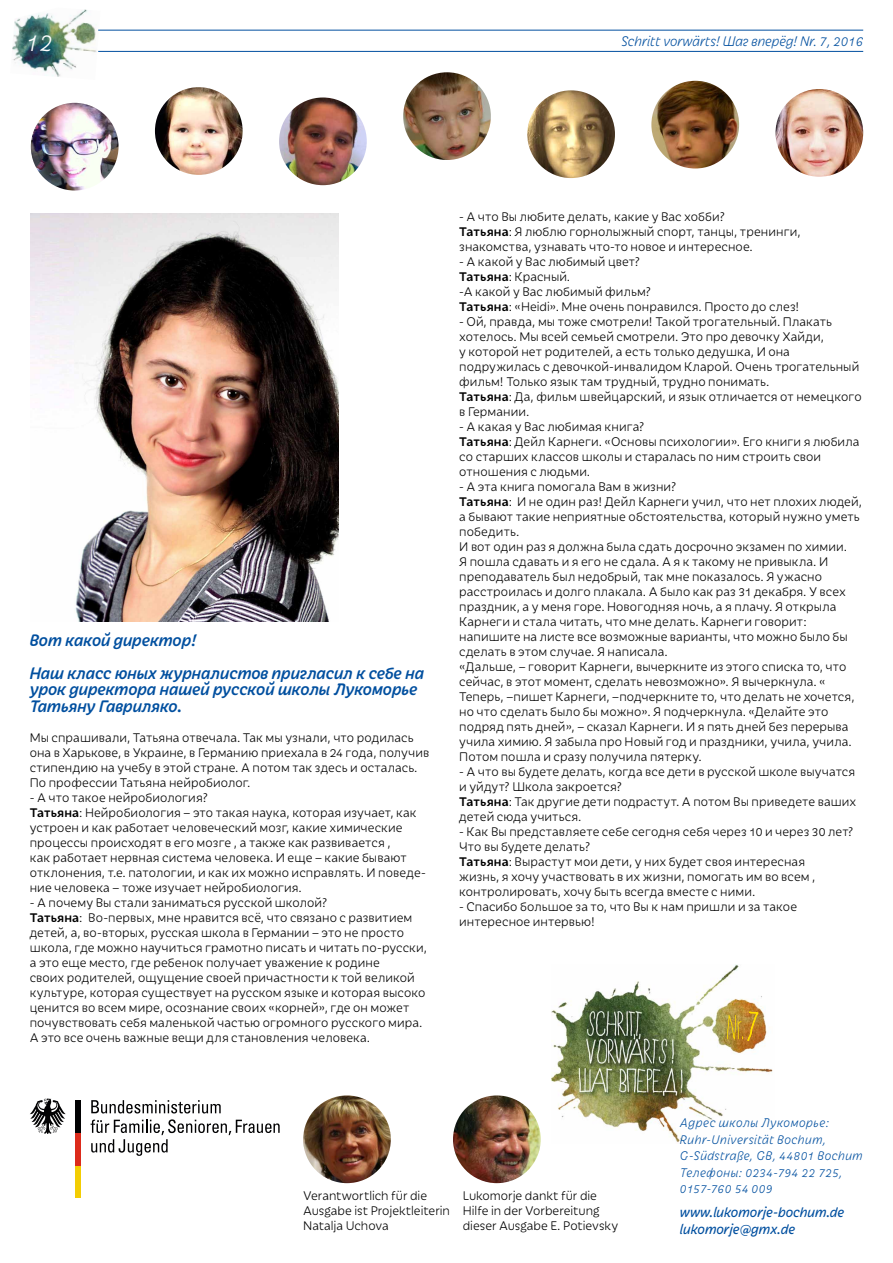
<style>
.page{position:relative;width:893px;height:1263px;background:#fff}
.page>*{position:absolute;margin:0;border:0;box-sizing:border-box;transform-origin:0 0}
.t1{font:italic 300 27px "Iskra";color:#fff}
.t2{font:italic 500 18px/33px "Iskra";color:#004f9f}
.t3{font:italic 15px/16.5px "Iskra";color:#004f9f}
.t4{font:italic 300 15px "Iskra";color:#004f9f}
.t5{font:300 13.5px/15px "Iskra";letter-spacing:.005em;color:#000}
.t6{font:italic 300 13.5px/16.5px "Iskra";letter-spacing:.03em;color:#004f9f}
.s1{font-weight:500}
</style>
<div class="page">
<img style="left:12px;top:9px;width:88px;height:68px">
<hr style="left:98px;top:30px;width:765px;height:1px;background:#004f9f">
<hr style="left:98px;top:51px;width:765px;height:1px;background:#004f9f">
<img style="left:279px;top:97px;width:88px;height:88px;border-radius:44px">
<img style="left:155px;top:87px;width:88px;height:88px;border-radius:44px">
<img style="left:651px;top:81px;width:88px;height:87px;border-radius:44px">
<img style="left:31px;top:103px;width:88px;height:87px;border-radius:44px">
<img style="left:527px;top:90px;width:88px;height:88px;border-radius:44px">
<img style="left:775px;top:89px;width:88px;height:88px;border-radius:44px">
<img style="left:403px;top:72px;width:88px;height:88px;border-radius:44px">
<img style="left:551px;top:964px;width:222px;height:179px">
<svg style="left:727px;top:1011px;width:31px;height:30px"></svg>
<img style="left:303px;top:1095px;width:88px;height:88px;border-radius:44px">
<img style="left:453px;top:1095px;width:88px;height:88px;border-radius:44px">
<svg style="left:91px;top:1119px;width:189px;height:37px"></svg>
<svg style="left:91px;top:1100px;width:130px;height:13px"></svg>
<div style="left:75px;top:1165px;width:5px;height:33px;background:#f3cd03"></div>
<div style="left:75px;top:1133px;width:5px;height:32px;background:#dc2b1b"></div>
<div style="left:75px;top:1100px;width:5px;height:33px;background:#020203"></div>
<svg style="left:30px;top:1098px;width:36px;height:36px"></svg>
<img style="left:31px;top:213px;width:308px;height:409px">
<h1 class="t1" style="left:26px;top:25px;width:29px">12</h1>
<p class="t4" style="left:621px;top:31px;width:243px">Schritt vorwärts! Шаг вперёд! Nr. 7, 2016</p>
<h2 class="t2" style="left:30px;top:622px;width:396px">Вот какой директор!<br>Наш класс юных журналистов пригласил к себе на</h2>
<h2 class="t2" style="left:30px;top:680px;width:389px;line-height:16.5px">урок директора нашей русской школы Лукоморье<br>Татьяну Гавриляко.</h2>
<p class="t5" style="left:30px;top:729px;width:401px">Мы спрашивали, Татьяна отвечала. Так мы узнали, что родилась она в Харькове, в Украине, в Германию приехала в 24 года, получив стипендию на учебу в этой стране. А потом так здесь и осталась.<br>По профессии Татьяна нейробиолог.</p>
<p class="t5" style="left:30px;top:789px;width:398px">- А что такое нейробиология?<br><span class="s1">Татьяна</span>: Нейробиология – это такая наука, которая изучает, как устроен и как работает человеческий мозг, какие химические процессы происходят в его мозге , а также как развивается ,<br>как работает нервная система человека. И еще – какие бывают отклонения, т.е. патологии, и как их можно исправлять. И поведе&shy;ние человека – тоже изучает нейробиология.</p>
<p class="t5" style="left:30px;top:894px;width:399px">- А почему Вы стали заниматься русской школой?<br><span class="s1">Татьяна</span>: Во-первых, мне нравится всё, что связано с развитием детей, а, во-вторых, русская школа в Германии – это не просто школа, где можно научиться грамотно писать и читать по-русски, а это еще место, где ребенок получает уважение к родине<br>своих родителей, ощущение своей причастности к той великой культуре, которая существует на русском языке и которая высоко ценится во всем мире, осознание своих «корней», где он может почувствовать себя маленькой частью огромного русского мира.<br>А это все очень важные вещи для становления человека.</p>
<p class="t5" style="left:459px;top:209px;width:343px">- А что Вы любите делать, какие у Вас хобби?<br><span class="s1">Татьяна</span>: Я люблю горнолыжный спорт, танцы, тренинги, знакомства, узнавать что-то новое и интересное.</p>
<p class="t5" style="left:459px;top:254px;width:342px">- А какой у Вас любимый цвет?<br><span class="s1">Татьяна</span>: Красный.<br>-А какой у Вас любимый фильм?<br><span class="s1">Татьяна</span>: «Heidi». Мне очень понравился. Просто до слез!</p>
<p class="t5" style="left:459px;top:314px;width:404px">- Ой, правда, мы тоже смотрели! Такой трогательный. Плакать хотелось. Мы всей семьей смотрели. Это про девочку Хайди,<br>у которой нет родителей, а есть только дедушка, И она подружилась с девочкой-инвалидом Кларой. Очень трогательный фильм! Только язык там трудный, трудно понимать.<br><span class="s1">Татьяна</span>: Да, фильм швейцарский, и язык отличается от немецкого в Германии.</p>
<p class="t5" style="left:459px;top:419px;width:402px">- А какая у Вас любимая книга?<br><span class="s1">Татьяна</span>: Дейл Карнеги. «Основы психологии». Его книги я любила со старших классов школы и старалась по ним строить свои отношения с людьми.</p>
<p class="t5" style="left:459px;top:479px;width:404px">- А эта книга помогала Вам в жизни?<br><span class="s1">Татьяна</span>: И не один раз! Дейл Карнеги учил, что нет плохих людей, а бывают такие неприятные обстоятельства, который нужно уметь победить.<br>И вот один раз я должна была сдать досрочно экзамен по химии.<br>Я пошла сдавать и я его не сдала. А я к такому не привыкла. И преподаватель был недобрый, так мне показалось. Я ужасно расстроилась и долго плакала. А было как раз 31 декабря. У всех праздник, а у меня горе. Новогодняя ночь, а я плачу. Я открыла Карнеги и стала читать, что мне делать. Карнеги говорит: напишите на листе все возможные варианты, что можно было бы сделать в этом случае. Я написала.<br>«Дальше, – говорит Карнеги, вычеркните из этого списка то, что сейчас, в этот момент, сделать невозможно». Я вычеркнула. « Теперь, –пишет Карнеги, –подчеркните то, что делать не хочется, но что сделать было бы можно». Я подчеркнула. «Делайте это подряд пять дней», – сказал Карнеги. И я пять дней без перерыва учила химию. Я забыла про Новый год и праздники, учила, учила.<br>Потом пошла и сразу получила пятерку.</p>
<p class="t5" style="left:459px;top:764px;width:398px">- А что вы будете делать, когда все дети в русской школе выучатся и уйдут? Школа закроется?<br><span class="s1">Татьяна</span>: Так другие дети подрастут. А потом Вы приведете ваших детей сюда учиться.</p>
<p class="t5" style="left:459px;top:824px;width:396px">- Как Вы представляете себе сегодня себя через 10 и через 30 лет?<br>Что вы будете делать?<br><span class="s1">Татьяна</span>: Вырастут мои дети, у них будет своя интересная<br>жизнь, я хочу участвовать в их жизни, помогать им во всем , контролировать, хочу быть всегда вместе с ними.</p>
<p class="t5" style="left:459px;top:899px;width:339px">- Спасибо большое за то, что Вы к нам пришли и за такое интересное интервью!</p>
<p class="t5" style="left:303px;top:1188px;width:148px">Verantwortlich für die<br>Ausgabe ist Projektleiterin<br>Natalja Uchova</p>
<p class="t5" style="left:463px;top:1188px;width:157px">Lukomorje dankt für die<br>Hilfe in der Vorbereitung dieser Ausgabe E. Potievsky</p>
<p class="t6" style="left:680px;top:1114px;width:184px">Адрес школы Лукоморье:<br>Ruhr-Universität Bochum,<br>G-Südstraße, GB, 44801 Bochum<br>Телефоны: 0234-794 22 725,<br>0157-760 54 009</p>
<p class="t3" style="left:680px;top:1203px;width:166px">www.lukomorje-bochum.de lukomorje@gmx.de</p>
</div>
